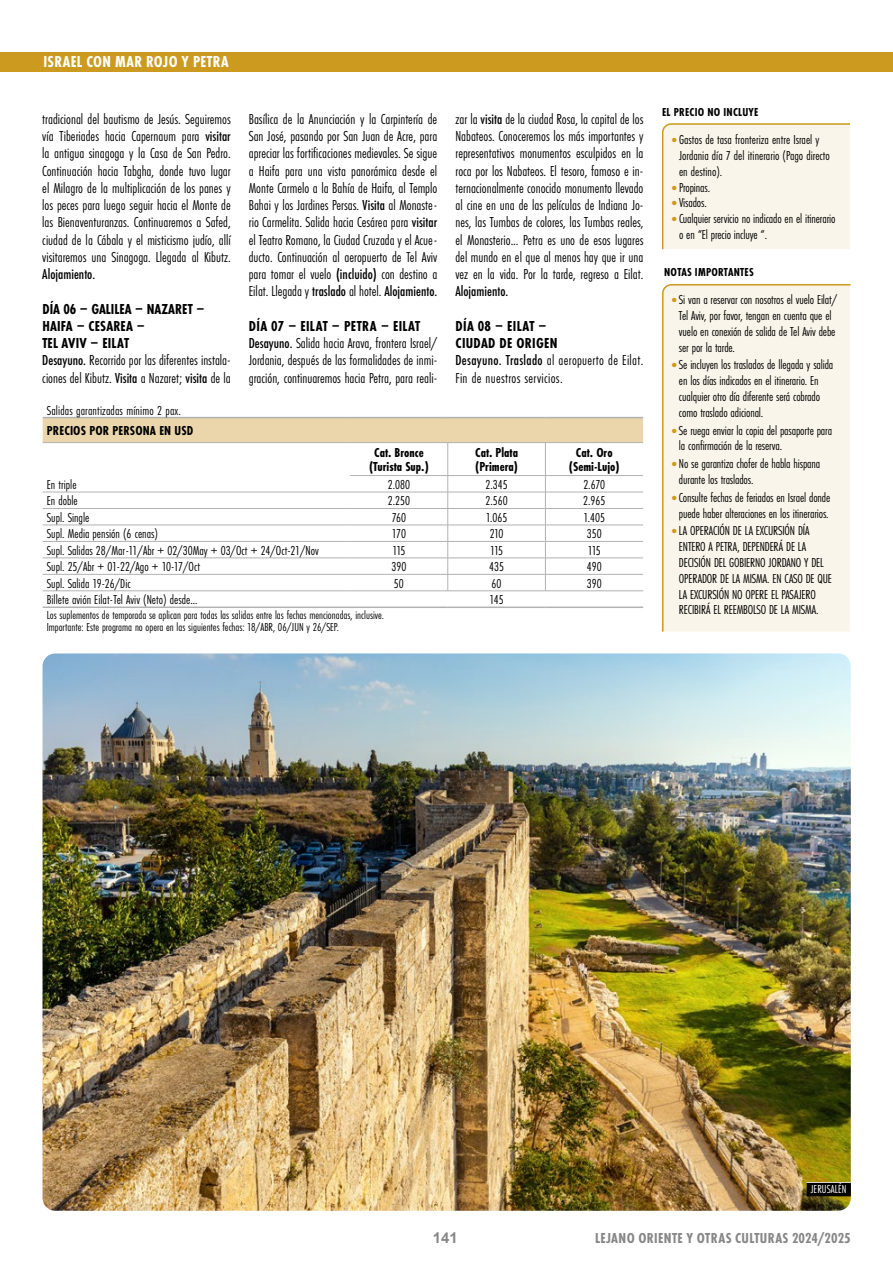
<style>
.page{position:relative;width:893px;height:1263px;background:#fff}
.page>*{position:absolute;margin:0;border:0;box-sizing:border-box;transform-origin:0 0}
.t1{font:700 16.5px "Futura PT Cond";letter-spacing:.02em;color:#fff}
.t2{font:15px/17.2px "Futura PT Cond";color:#000;text-align:justify}
.t3{font:15px/17.2px "Futura PT Cond";letter-spacing:.02em;color:#000}
.t4{font:700 15px "Futura PT Cond";letter-spacing:.025em;color:#878787}
.t5{font:500 15px "Futura PT Cond";color:#000}
.t6{font:700 15px "Arial";color:#878787}
.t7{font:13.5px/15.8px "Futura PT Cond";letter-spacing:-.01em;color:#000}
.t8{font:700 13.5px/13.5px "Futura PT Cond";color:#000;text-align:center}
.t9{font:13.5px "Futura PT Cond";letter-spacing:.01em;color:#000}
.t10{font:12px/12px "Futura PT Cond";color:#000}
.t11{font:700 12px "Futura PT Cond";letter-spacing:.02em;color:#000}
.t12{font:12px "Futura PT Cond";letter-spacing:.01em;color:#fff}
.s1{font-weight:500}
.s2{font-weight:700}
.s3{font-family:"The Sans Cd LF3";font-weight:300;font-size:22.5px;color:#cb9a1f}
</style>
<div class="page">
<div style="left:0;top:52px;width:893px;height:20px;background:#cb9a1f"></div>
<img style="left:43px;top:653px;width:808px;height:558px">
<hr style="left:807px;top:1182px;width:44px;height:1px;background:#fff">
<div style="left:807px;top:1183px;width:44px;height:13px;background:#000"></div>
<div style="left:662px;top:284px;width:189px;height:348px;background:#faf5ea"></div>
<hr style="left:350px;top:606px;width:98px;height:2px;background:#b3b2b2">
<hr style="left:448px;top:606px;width:97px;height:2px;background:#b3b2b2">
<hr style="left:545px;top:606px;width:98px;height:2px;background:#b3b2b2">
<hr style="left:43px;top:606px;width:307px;height:2px;background:#b3b2b2">
<svg style="left:43px;top:416px;width:600px;height:175px"></svg>
<div style="left:661px;top:123px;width:189px;height:127px;background:#faf5ea"></div>
<p class="t1" style="left:43px;top:52px;width:187px">ISRAEL CON MAR ROJO Y PETRA</p>
<p class="t2" style="left:42px;top:110px;width:190px">tradicional del bautismo de Jesús. Seguiremos vía Tiberiades hacia Capernaum para <span class="s1">visitar </span>la antigua sinagoga y la Casa de San Pedro.<br>Continuación hacia Tabgha, donde tuvo lugar el Milagro de la multiplicación de los panes y los peces para luego seguir hacia el Monte de las Bienaventuranzas. Continuaremos a Safed, ciudad de la Cábala y el misticismo judío, allí visitaremos una Sinagoga. Llegada al Kibutz.</p>
<p class="t5" style="left:42px;top:265px;width:54px">Alojamiento.</p>
<p class="t2" style="left:42px;top:300px;width:190px;text-align:left"><span class="s2">DÍA 06 – GALILEA – NAZARET –<br>HAIFA – CESAREA –<br>TEL AVIV – EILAT<br></span><span class="s1">Desayuno.</span> Recorrido por las diferentes instala&shy;ciones del Kibutz. <span class="s1">Visita</span> a Nazaret; <span class="s1">visita</span> de la</p>
<p class="t9" style="left:47px;top:402px;width:136px">Salidas garantizadas mínimo 2 pax.</p>
<p class="t8" style="left:47px;top:424px;width:148px">PRECIOS POR PERSONA EN USD</p>
<p class="t2" style="left:249px;top:110px;width:190px">Basílica de la Anunciación y la Carpintería de San José, pasando por San Juan de Acre, para apreciar las fortificaciones medievales. Se sigue a Haifa para una vista panorámica desde el Monte Carmelo a la Bahía de Haifa, al Templo Bahai y los Jardines Persas. <span class="s1">Visita</span> al Monaste&shy;rio Carmelita. Salida hacia Cesárea para <span class="s1">visitar </span>el Teatro Romano, la Ciudad Cruzada y el Acue&shy;ducto. Continuación al aeropuerto de Tel Aviv para tomar el vuelo <span class="s1">(incluido)</span> con destino a Eilat. Llegada y <span class="s1">traslado</span> al hotel. <span class="s1">Alojamiento.</span></p>
<p class="t2" style="left:249px;top:317px;width:190px;text-align:left"><span class="s2">DÍA 07 – EILAT – PETRA – EILAT </span><span class="s1">Desayuno.</span> Salida hacia Arava, frontera Israel/ Jordania, después de las formalidades de inmi&shy;gración, continuaremos hacia Petra, para reali-</p>
<p class="t2" style="left:455px;top:110px;width:189px">zar la <span class="s1">visita</span> de la ciudad Rosa, la capital de los Nabateos. Conoceremos los más importantes y representativos monumentos esculpidos en la roca por los Nabateos. El tesoro, famoso e in&shy;ternacionalmente conocido monumento llevado al cine en una de las películas de Indiana Jo&shy;nes, las Tumbas de colores, las Tumbas reales, el Monasterio... Petra es uno de esos lugares del mundo en el que al menos hay que ir una vez en la vida. Por la tarde, regreso a Eilat.</p>
<p class="t5" style="left:455px;top:283px;width:54px">Alojamiento.</p>
<p class="t3" style="left:455px;top:317px;width:189px"><span class="s2">DÍA 08 – EILAT –<br>CIUDAD DE ORIGEN<br></span><span class="s1">Desayuno. Traslado</span> al aeropuerto de Eilat.<br>Fin de nuestros servicios.</p>
<p class="t8" style="left:369px;top:446px;width:61px">Cat. Bronce (Turista Sup.)</p>
<p class="t8" style="left:475px;top:446px;width:44px;text-align:left">Cat. Plata (Primera)</p>
<p class="t8" style="left:569px;top:446px;width:52px">Cat. Oro (Semi-Lujo)</p>
<p class="t7" style="left:47px;top:477px;width:31px">En triple</p>
<p class="t7" style="left:388px;top:477px;width:24px">2.080</p>
<p class="t7" style="left:485px;top:477px;width:24px">2.345</p>
<p class="t7" style="left:583px;top:477px;width:23px">2.670</p>
<p class="t7" style="left:47px;top:493px;width:33px">En doble</p>
<p class="t7" style="left:388px;top:493px;width:24px">2.250</p>
<p class="t7" style="left:485px;top:493px;width:24px">2.560</p>
<p class="t7" style="left:583px;top:493px;width:24px">2.965</p>
<p class="t7" style="left:47px;top:509px;width:44px">Supl. Single</p>
<p class="t7" style="left:392px;top:509px;width:15px">760</p>
<p class="t7" style="left:486px;top:509px;width:23px">1.065</p>
<p class="t7" style="left:583px;top:509px;width:23px">1.405</p>
<p class="t7" style="left:47px;top:526px;width:113px">Supl. Media pensión (6 cenas)</p>
<p class="t7" style="left:392px;top:526px;width:16px">170</p>
<p class="t7" style="left:490px;top:526px;width:15px">210</p>
<p class="t7" style="left:587px;top:526px;width:16px">350</p>
<p class="t7" style="left:47px;top:542px;width:273px">Supl. Salidas 28/Mar-11/Abr + 02/30May + 03/Oct + 24/Oct-21/Nov</p>
<p class="t7" style="left:392px;top:542px;width:15px">115</p>
<p class="t7" style="left:490px;top:542px;width:15px">115</p>
<p class="t7" style="left:588px;top:542px;width:15px">115</p>
<p class="t7" style="left:47px;top:559px;width:155px">Supl. 25/Abr + 01-22/Ago + 10-17/Oct</p>
<p class="t7" style="left:391px;top:559px;width:16px">390</p>
<p class="t7" style="left:489px;top:559px;width:16px">435</p>
<p class="t7" style="left:587px;top:559px;width:16px">490</p>
<p class="t7" style="left:47px;top:575px;width:85px">Supl. Salida 19-26/Dic</p>
<p class="t7" style="left:394px;top:575px;width:11px">50</p>
<p class="t7" style="left:492px;top:575px;width:11px">60</p>
<p class="t7" style="left:587px;top:575px;width:16px">390</p>
<p class="t7" style="left:47px;top:592px;width:152px">Billete avión Eilat-Tel Aviv (Neto) desde...</p>
<p class="t7" style="left:489px;top:592px;width:16px">145</p>
<p class="t10" style="left:47px;top:609px;width:339px">Los suplementos de temporada se aplican para todas las salidas entre las fechas mencionadas, inclusive.<br>Importante: Este programa no opera en las siguientes fechas: 18/ABR, 06/JUN y 26/SEP.</p>
<p class="t11" style="left:662px;top:105px;width:98px">EL PRECIO NO INCLUYE</p>
<p class="t7" style="left:679px;top:132px;width:152px;text-indent:-9px"><span class="s3">•</span>Gastos de tasa fronteriza entre Israel y<br>Jordania día 7 del itinerario (Pago directo en destino).</p>
<p class="t7" style="left:670px;top:179px;width:41px"><span class="s3">•</span>Propinas.</p>
<p class="t7" style="left:670px;top:195px;width:38px"><span class="s3">•</span>Visados.</p>
<p class="t7" style="left:679px;top:211px;width:158px;text-indent:-9px"><span class="s3">•</span>Cualquier servicio no indicado en el itinerario o en “El precio incluye “.</p>
<p class="t11" style="left:664px;top:265px;width:91px">NOTAS IMPORTANTES</p>
<p class="t7" style="left:679px;top:292px;width:160px;text-indent:-9px"><span class="s3">•</span>Si van a reservar con nosotros el vuelo Eilat/ Tel Aviv, por favor, tengan en cuenta que el vuelo en conexión de salida de Tel Aviv debe ser por la tarde.</p>
<p class="t7" style="left:679px;top:357px;width:156px;text-indent:-9px"><span class="s3">•</span>Se incluyen los traslados de llegada y salida en los días indicados en el itinerario. En cualquier otro día diferente será cobrado como traslado adicional.</p>
<p class="t7" style="left:679px;top:422px;width:155px;text-indent:-9px"><span class="s3">•</span>Se ruega enviar la copia del pasaporte para la confirmación de la reserva.</p>
<p class="t7" style="left:679px;top:456px;width:143px;text-indent:-9px"><span class="s3">•</span>No se garantiza chofer de habla hispana durante los traslados.</p>
<p class="t7" style="left:670px;top:489px;width:161px;text-align:center"><span class="s3">•</span>Consulte fechas de feriados en Israel donde puede haber alteraciones en los itinerarios.</p>
<p class="t7" style="left:679px;top:523px;width:155px;text-indent:-9px"><span class="s3">•</span>LA OPERACIÓN DE LA EXCURSIÓN DÍA ENTERO A PETRA, DEPENDERÁ DE LA DECISIÓN DEL GOBIERNO JORDANO Y DEL OPERADOR DE LA MISMA. EN CASO DE QUE LA EXCURSIÓN NO OPERE EL PASAJERO RECIBIRÁ EL REEMBOLSO DE LA MISMA.</p>
<p class="t12" style="left:811px;top:1182px;width:37px">JERUSALÉN</p>
<p class="t6" style="left:433px;top:1227px;width:27px">141</p>
<p class="t4" style="left:595px;top:1229px;width:257px">LEJANO ORIENTE Y OTRAS CULTURAS 2024/2025</p>
</div>
